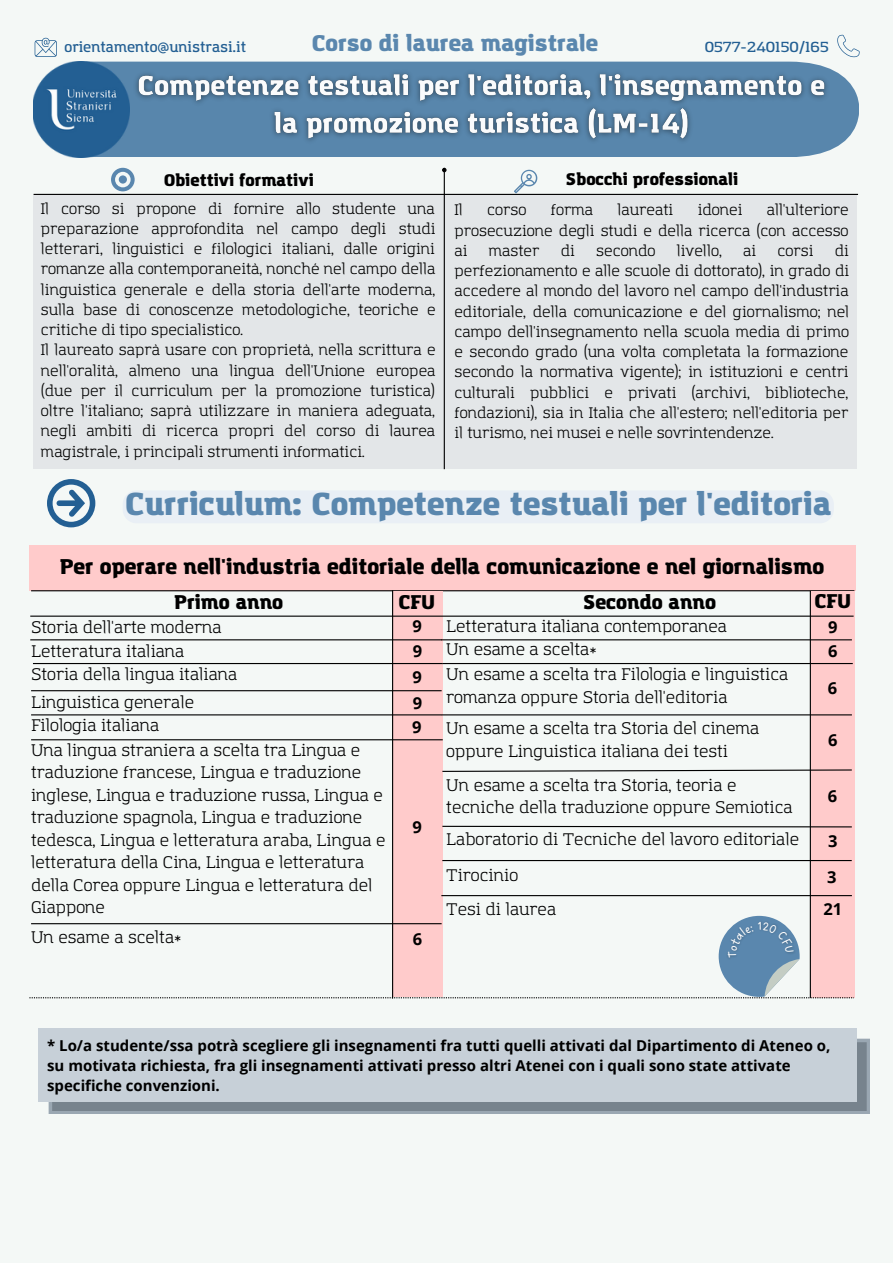
<style>
.page{position:relative;width:893px;height:1264px;background:#fff}
.page>*{position:absolute;margin:0;border:0;box-sizing:border-box;transform-origin:0 0}
.t1{font:900 31.2px "Amazing Grotesk";color:#5a87ae}
.t2{font:900 22.2px "Amazing Grotesk";color:#5a87ae}
.t3{font:900 21px "Amazing Grotesk";color:#000}
.t4{font:900 19.5px "Amazing Grotesk";color:#000}
.t5{font:16.5px/22.5px "Amazing Grotesk";color:#000}
.t6{font:900 16.5px "Amazing Grotesk";color:#000}
.t7{font:700 16.5px "Open Sans";color:#000}
.t8{font:15px/20.2px "Amazing Grotesk";color:#000;text-align:justify}
.t9{font:700 15px/20.2px "Open Sans";color:#000}
.t10{font:600 14.4px "Amazing Grotesk";color:#235f93}
</style>
<div class="page">
<div style="left:0;top:0;width:892px;height:1262px;background:#f4f8f6"></div>
<div style="left:34px;top:195px;width:410px;height:274px;background:#e3e6e8"></div>
<div style="left:445px;top:194px;width:412px;height:274px;background:#e3e6e8"></div>
<div style="left:29px;top:545px;width:826px;height:45px;background:#ffcbcb"></div>
<hr style="left:443px;top:172px;width:2px;height:297px;background:#000">
<svg style="left:442px;top:168px;width:4px;height:4px"></svg>
<hr style="left:34px;top:194px;width:824px;height:1px;background:#000">
<svg style="left:111px;top:168px;width:24px;height:23px"></svg>
<svg style="left:514px;top:170px;width:23px;height:23px"></svg>
<hr style="left:31px;top:590px;width:823px;height:1px;background:#000">
<div style="left:810px;top:591px;width:44px;height:407px;background:#ffcbcb"></div>
<div style="left:392px;top:591px;width:50px;height:406px;background:#ffcbcb"></div>
<hr style="left:392px;top:590px;width:1px;height:408px;background:#000">
<hr style="left:809px;top:590px;width:1px;height:407px;background:#000">
<hr style="left:30px;top:615px;width:823px;height:1px;background:#000">
<hr style="left:31px;top:714px;width:410px;height:1px;background:#000">
<hr style="left:30px;top:639px;width:412px;height:1px;background:#000">
<svg style="left:35px;top:38px;width:22px;height:19px"></svg>
<svg style="left:837px;top:35px;width:22px;height:22px"></svg>
<svg style="left:130px;top:62px;width:728px;height:95px;background:#6992b4"></svg>
<img style="left:33px;top:61px;width:97px;height:97px">
<img style="left:128px;top:64px;width:706px;height:85px">
<hr style="left:33px;top:663px;width:409px;height:1px;background:#000">
<hr style="left:31px;top:690px;width:410px;height:1px;background:#000">
<hr style="left:31px;top:739px;width:411px;height:1px;background:#000">
<hr style="left:441px;top:639px;width:410px;height:1px;background:#000">
<hr style="left:442px;top:663px;width:410px;height:1px;background:#000">
<hr style="left:441px;top:714px;width:410px;height:1px;background:#000">
<svg style="left:442px;top:768px;width:410px;height:4px"></svg>
<svg style="left:442px;top:825px;width:410px;height:3px"></svg>
<hr style="left:442px;top:860px;width:409px;height:1px;background:#000">
<hr style="left:441px;top:895px;width:410px;height:1px;background:#000">
<svg style="left:49px;top:1038px;width:820px;height:76px;background:#89959f"></svg>
<div style="left:39px;top:1028px;width:817px;height:72px;background:#c7d0d8"></div>
<svg style="left:47px;top:479px;width:48px;height:48px"></svg>
<div style="left:123px;top:490px;width:710px;height:33px;background:#e9eff5;border-radius:14px"></div>
<svg style="left:29px;top:915px;width:824px;height:83px"></svg>
<p class="t2" style="left:312px;top:34px;width:288px">Corso di laurea magistrale</p>
<p class="t10" style="left:64px;top:41px;width:183px">orientamento@unistrasi.it</p>
<p class="t10" style="left:704px;top:41px;width:125px">0577-240150/165</p>
<p class="t6" style="left:164px;top:173px;width:151px">Obiettivi formativi</p>
<p class="t6" style="left:565px;top:172px;width:174px">Sbocchi professionali</p>
<p class="t8" style="left:41px;top:199px;width:396px">Il corso si propone di fornire allo studente una preparazione approfondita nel campo degli studi letterari, linguistici e filologici italiani, dalle origini romanze alla contemporaneità, nonché nel campo della linguistica generale e della storia dell'arte moderna, sulla base di conoscenze metodologiche, teoriche e critiche di tipo specialistico.</p>
<p class="t8" style="left:41px;top:341px;width:396px">Il laureato saprà usare con proprietà, nella scrittura e nell'oralità, almeno una lingua dell'Unione europea (due per il curriculum per la promozione turistica) oltre l'italiano; saprà utilizzare in maniera adeguata, negli ambiti di ricerca propri del corso di laurea magistrale, i principali strumenti informatici.</p>
<p class="t8" style="left:454px;top:201px;width:396px;text-indent:312px">all'ulteriore prosecuzione degli studi e della ricerca (con accesso ai</p>
<p class="t8" style="left:454px;top:201px;width:10px">Il</p>
<p class="t8" style="left:487px;top:201px;width:41px">corso</p>
<p class="t8" style="left:550px;top:201px;width:44px">forma</p>
<p class="t8" style="left:617px;top:201px;width:57px">laureati</p>
<p class="t8" style="left:697px;top:201px;width:46px">idonei</p>
<p class="t8" style="left:454px;top:242px;width:396px;text-indent:380px">di perfezionamento e alle scuole di dottorato), in grado di accedere al mondo del lavoro nel campo dell'industria editoriale, della comunicazione e del giornalismo; nel campo dell'insegnamento nella scuola media di primo e secondo grado (una volta completata la formazione secondo la normativa vigente); in istituzioni e centri culturali pubblici e privati (archivi, biblioteche, fondazioni), sia in Italia che all'estero; nell'editoria per il turismo, nei musei e nelle sovrintendenze.</p>
<p class="t8" style="left:489px;top:242px;width:52px">master</p>
<p class="t8" style="left:560px;top:242px;width:16px">di</p>
<p class="t8" style="left:596px;top:242px;width:61px">secondo</p>
<p class="t8" style="left:676px;top:242px;width:47px">livello,</p>
<p class="t8" style="left:743px;top:242px;width:15px">ai</p>
<p class="t8" style="left:777px;top:242px;width:37px">corsi</p>
<p class="t1" style="left:125px;top:491px;width:707px">Curriculum: Competenze testuali per l'editoria</p>
<p class="t3" style="left:60px;top:557px;width:766px">Per operare nell'industria editoriale della comunicazione e nel giornalismo</p>
<p class="t4" style="left:174px;top:593px;width:110px">Primo anno</p>
<p class="t4" style="left:398px;top:593px;width:38px">CFU</p>
<p class="t5" style="left:31px;top:617px;width:192px">Storia dell'arte moderna</p>
<p class="t7" style="left:412px;top:614px;width:11px">9</p>
<p class="t5" style="left:31px;top:641px;width:155px">Letteratura italiana</p>
<p class="t7" style="left:413px;top:639px;width:11px">9</p>
<p class="t7" style="left:412px;top:665px;width:11px">9</p>
<p class="t5" style="left:31px;top:664px;width:208px">Storia della lingua italiana</p>
<p class="t5" style="left:31px;top:714px;width:130px">Filologia italiana</p>
<p class="t5" style="left:31px;top:691px;width:164px">Linguistica generale</p>
<p class="t7" style="left:413px;top:691px;width:11px">9</p>
<p class="t7" style="left:412px;top:715px;width:11px">9</p>
<p class="t5" style="left:31px;top:739px;width:356px">Una lingua straniera a scelta tra Lingua e traduzione francese, Lingua e traduzione inglese, Lingua e traduzione russa, Lingua e traduzione spagnola, Lingua e traduzione tedesca, Lingua e letteratura araba, Lingua e letteratura della Cina, Lingua e letteratura della Corea oppure Lingua e letteratura del Giappone</p>
<p class="t5" style="left:31px;top:927px;width:152px">Un esame a scelta*</p>
<p class="t7" style="left:412px;top:815px;width:11px">9</p>
<p class="t7" style="left:413px;top:927px;width:11px">6</p>
<p class="t4" style="left:582px;top:594px;width:135px">Secondo anno</p>
<p class="t4" style="left:814px;top:593px;width:38px">CFU</p>
<p class="t5" style="left:446px;top:616px;width:282px">Letteratura italiana contemporanea</p>
<p class="t7" style="left:828px;top:615px;width:11px">9</p>
<p class="t5" style="left:446px;top:638px;width:152px">Un esame a scelta*</p>
<p class="t7" style="left:828px;top:639px;width:11px">6</p>
<p class="t5" style="left:446px;top:664px;width:343px">Un esame a scelta tra Filologia e linguistica romanza oppure Storia dell'editoria</p>
<p class="t7" style="left:827px;top:676px;width:11px">6</p>
<p class="t5" style="left:446px;top:718px;width:314px">Un esame a scelta tra Storia del cinema oppure Linguistica italiana dei testi</p>
<p class="t5" style="left:446px;top:774px;width:348px">Un esame a scelta tra Storia, teoria e tecniche della traduzione oppure Semiotica</p>
<p class="t7" style="left:828px;top:728px;width:11px">6</p>
<p class="t7" style="left:827px;top:784px;width:11px">6</p>
<p class="t5" style="left:446px;top:829px;width:354px">Laboratorio di Tecniche del lavoro editoriale</p>
<p class="t7" style="left:828px;top:829px;width:11px">3</p>
<p class="t5" style="left:446px;top:865px;width:73px">Tirocinio</p>
<p class="t7" style="left:827px;top:865px;width:11px">3</p>
<p class="t5" style="left:446px;top:898px;width:111px">Tesi di laurea</p>
<p class="t7" style="left:823px;top:897px;width:20px">21</p>
<p class="t9" style="left:47px;top:1034px;width:784px">* Lo/a studente/ssa potrà scegliere gli insegnamenti fra tutti quelli attivati dal Dipartimento di Ateneo o, su motivata richiesta, fra gli insegnamenti attivati presso altri Atenei con i quali sono state attivate specifiche convenzioni.</p>
</div>
